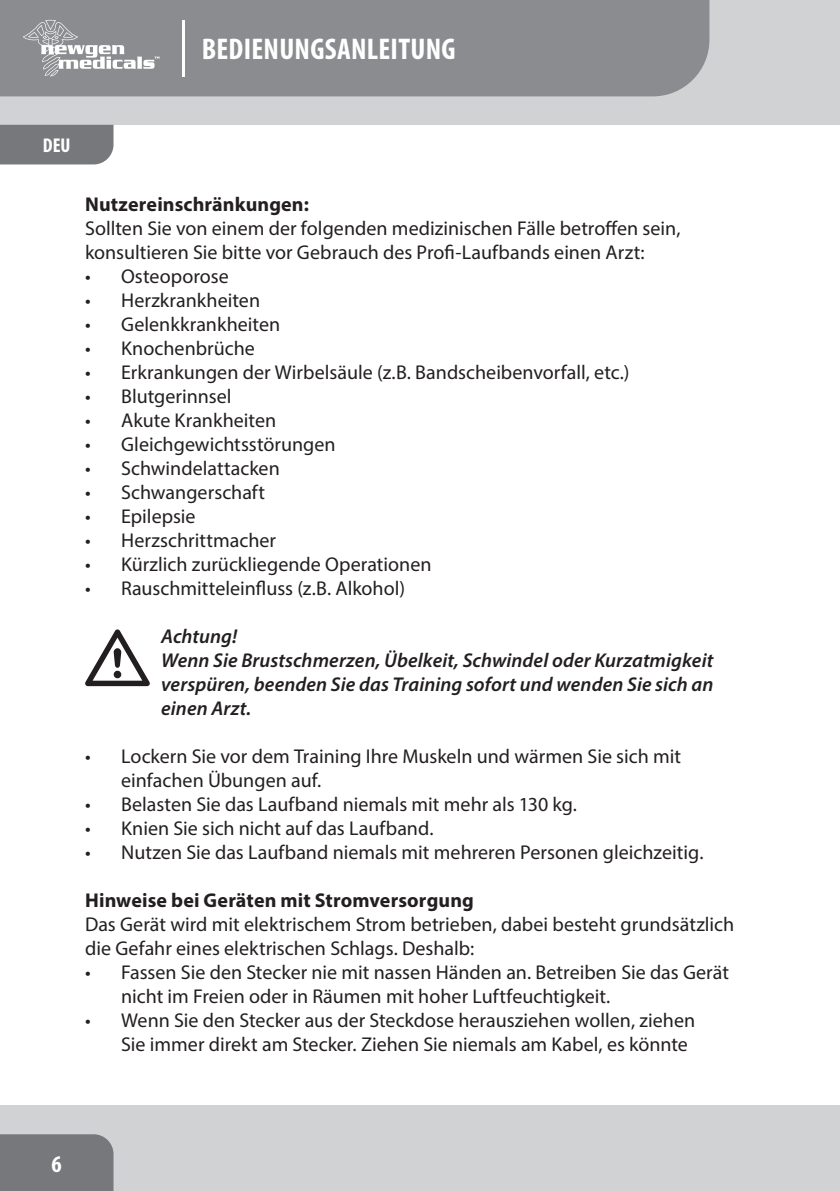
<style>
.page{position:relative;width:840px;height:1191px;background:#fff}
.page>*{position:absolute;margin:0;border:0;box-sizing:border-box;transform-origin:0 0}
.t1{font:700 condensed 30px "Myriad Pro";letter-spacing:.01em;color:#fff}
.t2{font:700 condensed 24px "Myriad Pro";color:#fff}
.t3{font:20px/24px "Myriad Pro";color:#231f20}
.t4{font:italic 600 20px/24px "Myriad Pro";letter-spacing:.005em;color:#231f20}
.t5{font:700 20px "Myriad Pro";letter-spacing:.005em;color:#231f20}
.t6{font:700 condensed 20px "Myriad Pro";color:#fff}
</style>
<div class="page">
<div style="left:0;top:0;width:839px;height:125px;background:#d1d2d4"></div>
<div style="left:0;top:1106px;width:839px;height:85px;background:#d1d2d4"></div>
<div style="left:0;top:0;width:709px;height:96px;background:#8a8c8f"></div>
<div style="left:0;top:125px;width:113px;height:39px;background:#76787b"></div>
<div style="left:0;top:1134px;width:113px;height:57px;background:#76787b"></div>
<svg style="left:23px;top:20px;width:136px;height:57px;background:#a0a2a4"></svg>
<hr style="left:181px;top:20px;width:3px;height:57px;background:#fff">
<svg style="left:85px;top:629px;width:65px;height:57px"></svg>
<h1 class="t1" style="left:202px;top:31px;width:255px">BEDIENUNGSANLEITUNG</h1>
<p class="t6" style="left:43px;top:133px;width:29px">DEU</p>
<p class="t5" style="left:85px;top:191px;width:225px">Nutzereinschränkungen:</p>
<p class="t3" style="left:85px;top:216px;width:596px">Sollten Sie von einem der folgenden medizinischen Fälle betroffen sein, konsultieren Sie bitte vor Gebrauch des Profi-Laufbands einen Arzt:</p>
<p class="t3" style="left:85px;top:264px;width:145px">• Osteoporose</p>
<p class="t3" style="left:85px;top:288px;width:176px">• Herzkrankheiten</p>
<p class="t3" style="left:85px;top:312px;width:196px">• Gelenkkrankheiten</p>
<p class="t3" style="left:85px;top:336px;width:171px">• Knochenbrüche</p>
<p class="t3" style="left:85px;top:360px;width:545px">• Erkrankungen der Wirbelsäule (z.B. Bandscheibenvorfall, etc.)</p>
<p class="t3" style="left:85px;top:384px;width:148px">• Blutgerinnsel</p>
<p class="t3" style="left:85px;top:408px;width:192px">• Akute Krankheiten</p>
<p class="t3" style="left:85px;top:432px;width:252px">• Gleichgewichtsstörungen</p>
<p class="t3" style="left:85px;top:456px;width:196px">• Schwindelattacken</p>
<p class="t3" style="left:85px;top:480px;width:181px">• Schwangerschaft</p>
<p class="t3" style="left:85px;top:504px;width:112px">• Epilepsie</p>
<p class="t3" style="left:85px;top:528px;width:192px">• Herzschrittmacher</p>
<p class="t3" style="left:85px;top:552px;width:348px">• Kürzlich zurückliegende Operationen</p>
<p class="t3" style="left:85px;top:576px;width:321px">• Rauschmitteleinfluss (z.B. Alkohol)</p>
<p class="t4" style="left:161px;top:624px;width:553px">Achtung!<br>Wenn Sie Brustschmerzen, Übelkeit, Schwindel oder Kurzatmigkeit verspüren, beenden Sie das Training sofort und wenden Sie sich an einen Arzt.</p>
<p class="t3" style="left:121px;top:744px;width:561px;text-indent:-36px">• Lockern Sie vor dem Training Ihre Muskeln und wärmen Sie sich mit einfachen Übungen auf.</p>
<p class="t3" style="left:85px;top:792px;width:493px">• Belasten Sie das Laufband niemals mit mehr als 130 kg.</p>
<p class="t3" style="left:85px;top:816px;width:350px">• Knien Sie sich nicht auf das Laufband.</p>
<p class="t3" style="left:85px;top:840px;width:619px">• Nutzen Sie das Laufband niemals mit mehreren Personen gleichzeitig.</p>
<p class="t5" style="left:85px;top:887px;width:390px">Hinweise bei Geräten mit Stromversorgung</p>
<p class="t3" style="left:85px;top:912px;width:650px">Das Gerät wird mit elektrischem Strom betrieben, dabei besteht grundsätzlich die Gefahr eines elektrischen Schlags. Deshalb:</p>
<p class="t3" style="left:121px;top:960px;width:609px;text-indent:-36px">• Fassen Sie den Stecker nie mit nassen Händen an. Betreiben Sie das Gerät nicht im Freien oder in Räumen mit hoher Luftfeuchtigkeit.</p>
<p class="t3" style="left:121px;top:1008px;width:575px;text-indent:-36px">• Wenn Sie den Stecker aus der Steckdose herausziehen wollen, ziehen<br>Sie immer direkt am Stecker. Ziehen Sie niemals am Kabel, es könnte</p>
<p class="t2" style="left:52px;top:1148px;width:12px">6</p>
</div>
